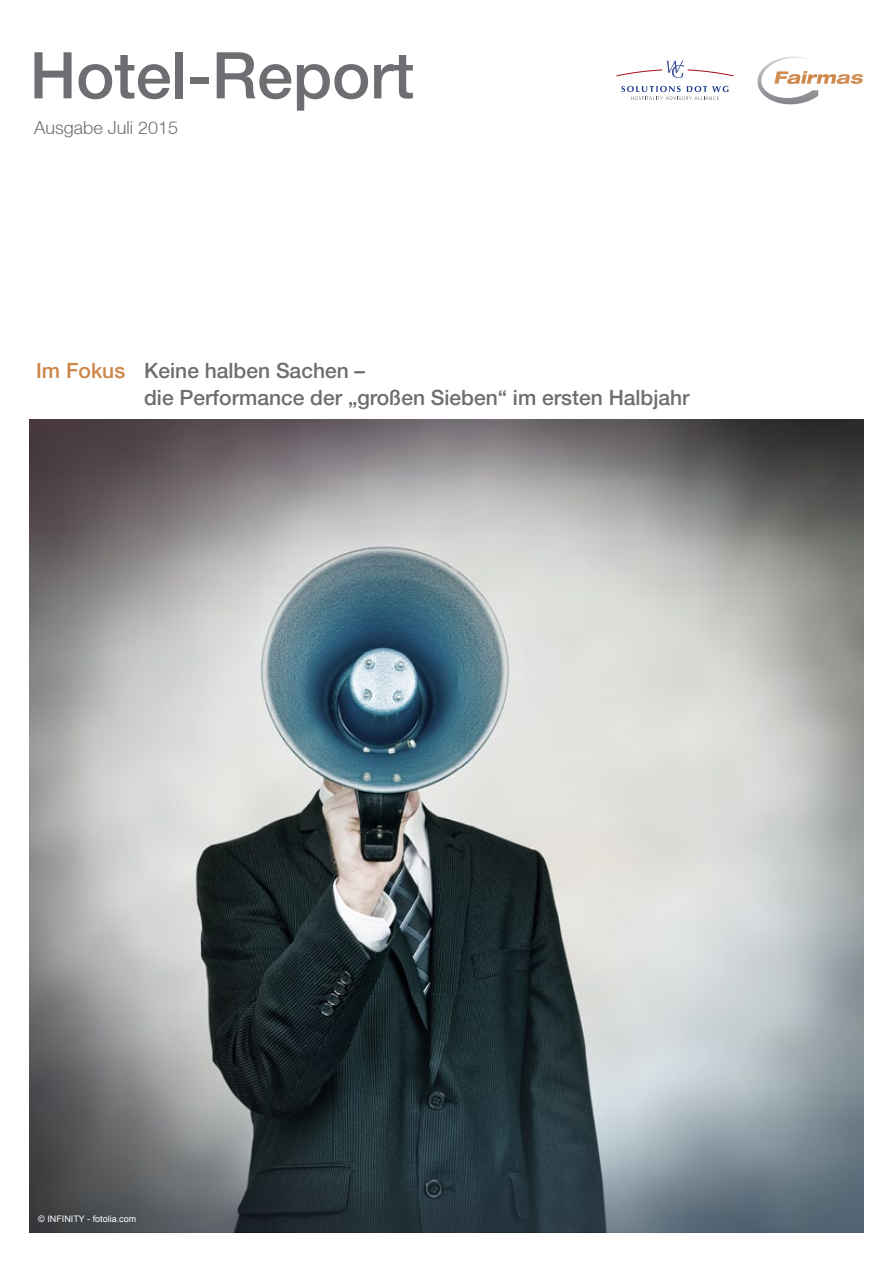
<style>
.page{position:relative;width:893px;height:1263px;background:#fff}
.page>*{position:absolute;margin:0;border:0;box-sizing:border-box;transform-origin:0 0}
.t1{font:500 64.5px "Helvetica Neue LT";color:#6d6e71}
.t2{font:500 21px/27px "Helvetica Neue LT";color:#6d6e71}
.t3{font:300 18px "Helvetica Neue LT";color:#6d6e71}
.t4{font:9px "Arial";color:#fff}
.s1{color:#cc8648}
</style>
<div class="page">
<svg style="left:757px;top:56px;width:106px;height:48px"></svg>
<svg style="left:621px;top:86px;width:107px;height:14px"></svg>
<svg style="left:617px;top:61px;width:116px;height:17px"></svg>
<img style="left:30px;top:420px;width:833px;height:812px">
<h1 class="t1" style="left:30px;top:37px;width:386px">Hotel-Report</h1>
<p class="t3" style="left:34px;top:117px;width:146px">Ausgabe Juli 2015</p>
<p class="t2" style="left:144px;top:357px;width:547px;text-indent:-108px"><span class="s1">Im Fokus</span> Keine halben Sachen –<br>die Performance der „großen Sieben“ im ersten Halbjahr</p>
<p class="t4" style="left:38px;top:1212px;width:99px">© INFINITY - fotolia.com</p>
</div>
